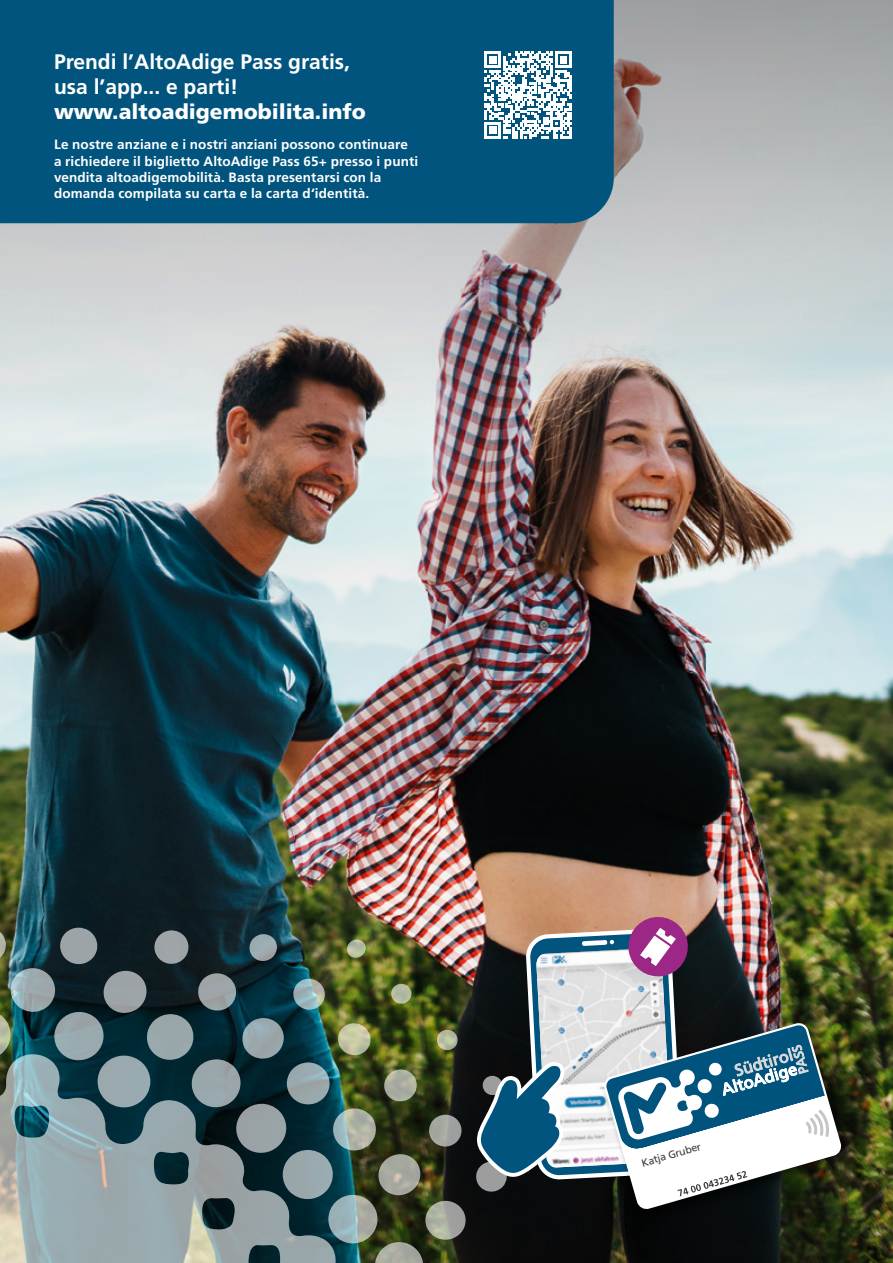
<style>
.page{position:relative;width:893px;height:1263px;background:#fff}
.page>*{position:absolute;margin:0;border:0;box-sizing:border-box;transform-origin:0 0}
.t1{font:700 21px/25.2px "Frutiger LT Std";color:#fff}
.t2{font:900 21px "Frutiger LT Std";color:#fff}
.t3{font:700 13.5px/16.2px "Frutiger LT Std";letter-spacing:.01em;color:#fff}
.t4{font:10.5px "Frutiger LT Std";color:#3b3b3a}
</style>
<div class="page">
<img style="left:0;top:434px;width:893px;height:829px">
<svg style="left:0;top:0;width:893px;height:434px;background:#b9b8b9"></svg>
<svg style="left:0;top:927px;width:6px;height:35px"></svg>
<svg style="left:62px;top:928px;width:18px;height:10px"></svg>
<svg style="left:154px;top:932px;width:30px;height:33px"></svg>
<svg style="left:249px;top:934px;width:28px;height:28px"></svg>
<svg style="left:347px;top:939px;width:19px;height:19px"></svg>
<svg style="left:104px;top:971px;width:20px;height:35px"></svg>
<svg style="left:198px;top:978px;width:6px;height:21px"></svg>
<svg style="left:292px;top:979px;width:34px;height:32px"></svg>
<svg style="left:391px;top:984px;width:21px;height:21px"></svg>
<img style="left:9px;top:968px;width:67px;height:84px">
<svg style="left:146px;top:1021px;width:8px;height:31px"></svg>
<svg style="left:0;top:1057px;width:192px;height:206px;background:#7f9599"></svg>
<svg style="left:98px;top:1056px;width:24px;height:41px"></svg>
<img style="left:192px;top:1018px;width:274px;height:245px">
<div style="left:602px;top:1021px;width:253px;height:202px;background:#000;opacity:.59"></div>
<img style="left:474px;top:915px;width:367px;height:294px">
<div style="left:0;top:0;width:614px;height:223px;background:#00547e"></div>
<svg style="left:484px;top:51px;width:88px;height:88px"></svg>
<h1 class="t1" style="left:54px;top:49px;width:298px">Prendi l’AltoAdige Pass gratis, usa l’app... e parti!</h1>
<h1 class="t2" style="left:54px;top:99px;width:313px">www.altoadigemobilita.info</h1>
<p class="t3" style="left:54px;top:137px;width:366px">Le nostre anziane e i nostri anziani possono continuare a richiedere il biglietto AltoAdige Pass 65+ presso i punti vendita altoadigemobilità. Basta presentarsi con la domanda compilata su carta e la carta d‘identità.</p>
<p class="t4" style="left:640px;top:1157px;width:63px;rotate:-16deg">Katja Gruber</p>
</div>
